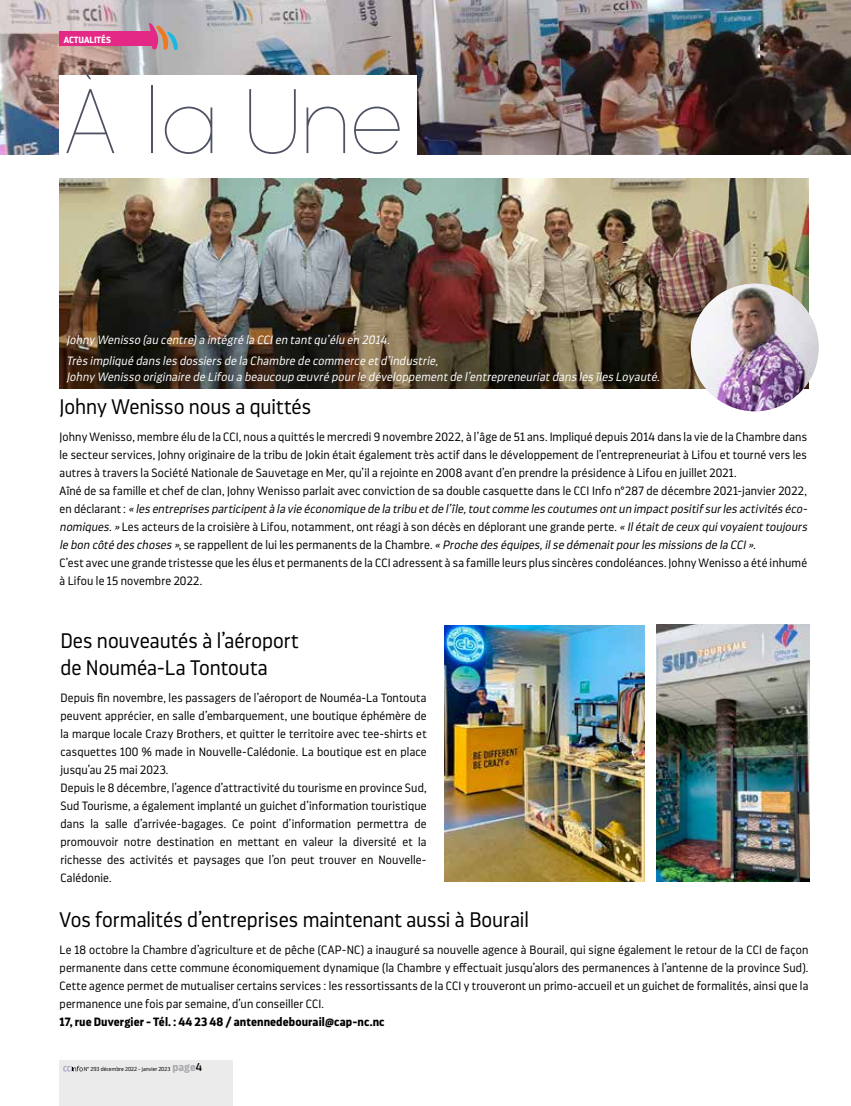
<style>
.page{position:relative;width:851px;height:1106px;background:#fff}
.page>*{position:absolute;margin:0;border:0;box-sizing:border-box;transform-origin:0 0}
.t1{font:200 90px "Pangram";color:#4e5262}
.t2{font:300 21px/27px "Darwin Pro";color:#000}
.t3{font:300 12px/18px "Darwin Pro";letter-spacing:.01em;color:#000}
.t4{font:italic 300 12px/20.7px "Darwin Pro";color:#fff}
.t5{font:700 12px "Darwin Pro";letter-spacing:.01em;color:#000}
.t6{font:700 9px "Darwin Pro";color:#fff}
.t7{font:300 5.7px "Darwin Pro";color:#000}
.s1{font-style:italic}
.s2{font-weight:700;font-size:11.4px;color:#adaab2}
.s3{font-weight:400;font-size:11.4px}
</style>
<div class="page">
<img style="left:0;top:0;width:850px;height:154px">
<div style="left:59px;top:75px;width:357px;height:83px;background:#fff"></div>
<img style="left:59px;top:179px;width:749px;height:209px">
<img style="left:444px;top:625px;width:200px;height:256px">
<img style="left:656px;top:625px;width:153px;height:256px">
<img style="left:690px;top:284px;width:128px;height:127px;border-radius:64px">
<div style="left:60px;top:32px;width:94px;height:14px;background:#e32985"></div>
<svg style="left:149px;top:23px;width:29px;height:29px"></svg>
<div style="left:59px;top:1060px;width:174px;height:46px;background:#ebebec"></div>
<svg style="left:63px;top:1065px;width:20px;height:6px"></svg>
<p class="t6" style="left:64px;top:33px;width:49px">ACTUALITÉS</p>
<h1 class="t1" style="left:59px;top:64px;width:348px">À la Une</h1>
<p class="t4" style="left:66px;top:329px;width:375px">Johny Wenisso (au centre)a intégré la CCIen tantqu’élu en 2014.<br>Très impliqué dans les dossiers de la Chambre de commerce etd’industrie,</p>
<p class="t4" style="left:66px;top:366px;width:597px">Johny Wenisso originaire de Lifou a beaucoup œuvré pourle développementde l’entrepreneuriatdans les îles Loyauté.</p>
<h2 class="t2" style="left:60px;top:393px;width:253px">Johny Wenisso nous a quittés</h2>
<p class="t3" style="left:60px;top:428px;width:751px">Johny Wenisso, membre élu de la CCI, nous a quittés le mercredi 9 novembre 2022, à l’âge de 51 ans. Impliqué depuis 2014 dans la vie de la Chambre dans le secteur services, Johny originaire de la tribu de Jokin était également très actif dans le développement de l’entrepreneuriat à Lifou et tourné vers les autres à travers la Société Nationale de Sauvetage en Mer, qu’il a rejointe en 2008 avant d’en prendre la présidence à Lifou en juillet 2021.<br>Aîné de sa famille et chef de clan, Johny Wenisso parlait avec conviction de sa double casquette dans le CCI Info n°287 de décembre 2021-janvier 2022, e n d é c l a r a n t : <span class="s1">« les entreprises participentà la vie économique de la tribu etde l’île,toutcomme les coutumes ontun impactpositifsurles activités éco&shy;nomiques.»</span> Les acteurs de la croisière à Lifou, notamment, ont réagi à son décès en déplorant une grande perte. <span class="s1">« Ilétaitde ceux quivoyaienttoujours le bon côté des choses »</span>, s e r a p p e l l e n t d e l u i l e s p e r m a n e n t s d e l a C h a m b r e . <span class="s1">« Proche des équipes,ilse démenaitpourles missions de la CCI».<br></span>C’est avec une grande tristesse que les élus et permanents de la CCI adressent à sa famille leurs plus sincères condoléances. Johny Wenisso a été inhumé à Lifou le 15 novembre 2022.</p>
<h2 class="t2" style="left:60px;top:627px;width:239px">Des nouveautés à l’aéroport de Nouméa-La Tontouta</h2>
<p class="t3" style="left:60px;top:689px;width:367px">Depuis fin novembre, les passagers de l’aéroport de Nouméa-La Tontouta peuvent apprécier, en salle d’embarquement, une boutique éphémère de la marque locale Crazy Brothers, et quitter le territoire avec tee-shirts et casquettes 100 % made in Nouvelle-Calédonie. La boutique est en place jusqu’au 25 mai 2023.<br>Depuis le 8 décembre, l’agence d’attractivité du tourisme en province Sud, Sud Tourisme, a également implanté un guichet d’information touristique dans la salle d’arrivée-bagages. Ce point d’information permettra de promouvoir notre destination en mettant en valeur la diversité et la richesse des activités et paysages que l’on peut trouver en Nouvelle-Calédonie.</p>
<h2 class="t2" style="left:60px;top:906px;width:471px">Vos formalités d’entreprises maintenant aussi à Bourail</h2>
<p class="t3" style="left:60px;top:941px;width:750px;text-align:justify">Le 18 octobre la Chambre d’agriculture et de pêche (CAP-NC) a inauguré sa nouvelle agence à Bourail, qui signe également le retour de la CCI de façon permanente dans cette commune économiquement dynamique (la Chambre y effectuait jusqu’alors des permanences à l’antenne de la province Sud).<br>Cette agence permet de mutualiser certains services : les ressortissants de la CCI y trouveront un primo-accueil et un guichet de formalités, ainsi que la permanence une fois par semaine, d’un conseiller CCI.</p>
<p class="t5" style="left:60px;top:1013px;width:326px">17, rue Duvergier - Tél. : 44 23 48 / antennedebourail@cap-nc.nc</p>
<p class="t7" style="left:84px;top:1065px;width:120px">N° 293 décembre 2022 - janvier 2023 <span class="s2">page</span><span class="s3">4</span></p>
</div>
